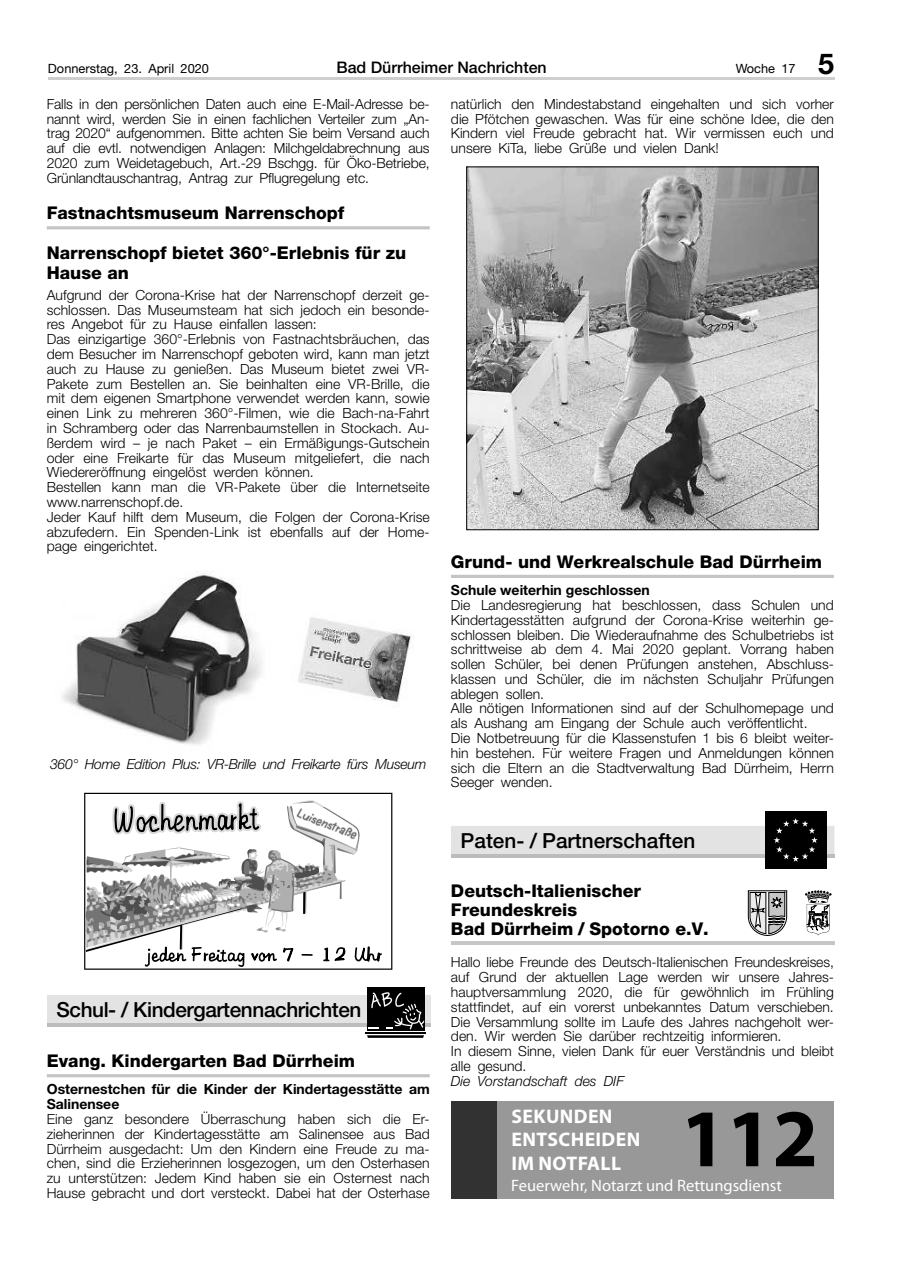
<style>
.page{position:relative;width:902px;height:1280px;background:#fff}
.page>*{position:absolute;margin:0;border:0;box-sizing:border-box;transform-origin:0 0}
.t1{font:700 82.5px "Myriad Pro";color:#000}
.t2{font:700 28.8px "Helvetica Neue";color:#000}
.t3{font:500 20.85px "Helvetica Neue";letter-spacing:-.015em;color:#000}
.t4{font:700 19.8px/23.7px "Myriad Pro";letter-spacing:.02em;color:#fff}
.t5{font:800 17.55px/19.2px "Helvetica Neue";color:#000}
.t6{font:16.5px "Myriad Pro";color:#fff}
.t7{font:500 15.9px "Helvetica Neue";color:#000}
.t8{font:300 13.95px/14.9px "Helvetica Neue";color:#000;text-align:justify}
.t9{font:700 13.95px/14.9px "Helvetica Neue";color:#000}
.t10{font:italic 300 13.95px "Helvetica Neue";letter-spacing:-.02em;color:#000}
.t11{font:italic 300 13.95px "Helvetica Neue";color:#000}
.t12{font:12.75px "Helvetica Neue";color:#000}
</style>
<div class="page">
<hr style="left:48px;top:78px;width:785px;height:2px;background:#cecece">
<hr style="left:47px;top:226px;width:382px;height:3px;background:#c4c4c4">
<hr style="left:47px;top:1074px;width:382px;height:3px;background:#c4c4c4">
<img style="left:62px;top:571px;width:352px;height:174px">
<svg style="left:84px;top:793px;width:308px;height:177px"></svg>
<svg style="left:86px;top:793px;width:297px;height:177px"></svg>
<div style="left:47px;top:994px;width:383px;height:32px;background:#e3e3e3"></div>
<hr style="left:47px;top:1023px;width:383px;height:3px;background:#bcbcbc">
<div style="left:367px;top:987px;width:57px;height:43px;background:#000"></div>
<hr style="left:365px;top:1032px;width:61px;height:1px;background:#000">
<svg style="left:367px;top:1035px;width:57px;height:3px"></svg>
<svg style="left:368px;top:991px;width:57px;height:38px"></svg>
<hr style="left:451px;top:575px;width:382px;height:3px;background:#c4c4c4">
<img style="left:468px;top:169px;width:348px;height:359px">
<div style="left:466px;top:167px;width:352px;height:363px;border:1px solid #000"></div>
<div style="left:765px;top:811px;width:61px;height:58px;background:#000"></div>
<svg style="left:451px;top:818px;width:383px;height:44px"></svg>
<svg style="left:748px;top:890px;width:38px;height:46px;background:#9a9a9a"></svg>
<svg style="left:805px;top:891px;width:26px;height:44px"></svg>
<hr style="left:451px;top:942px;width:383px;height:3px;background:#c6c6c6">
<div style="left:496px;top:1101px;width:337px;height:98px;background:#989898"></div>
<div style="left:451px;top:1101px;width:45px;height:98px;background:#323232"></div>
<p class="t12" style="left:48px;top:61px;width:162px">Donnerstag, 23. April 2020</p>
<p class="t7" style="left:336px;top:58px;width:212px">Bad Dürrheimer Nachrichten</p>
<p class="t12" style="left:735px;top:61px;width:61px">Woche 17</p>
<h2 class="t2" style="left:818px;top:46px;width:17px">5</h2>
<p class="t8" style="left:47px;top:96px;width:384px">Falls in den persönlichen Daten auch eine E-Mail-Adresse be&shy;nannt wird, werden Sie in einen fachlichen Verteiler zum „An&shy;trag 2020“ aufgenommen. Bitte achten Sie beim Versand auch auf die evtl. notwendigen Anlagen: Milchgeldabrechnung aus 2020 zum Weidetagebuch, Art.-29 Bschgg. für Öko-Betriebe, Grünlandtauschantrag, Antrag zur Pflugregelung etc.</p>
<p class="t5" style="left:47px;top:203px;width:299px">Fastnachtsmuseum Narrenschopf</p>
<p class="t5" style="left:47px;top:244px;width:361px">Narrenschopf bietet 360°-Erlebnis für zu<br>Hause an</p>
<p class="t8" style="left:47px;top:287px;width:384px;text-align:left">Aufgrund der Corona-Krise hat der Narrenschopf derzeit ge&shy;schlossen. Das Museumsteam hat sich jedoch ein besonde&shy;res Angebot für zu Hause einfallen lassen:<br>Das einzigartige 360°-Erlebnis von Fastnachtsbräuchen, das dem Besucher im Narrenschopf geboten wird, kann man jetzt auch zu Hause zu genießen. Das Museum bietet zwei VR-Pakete zum Bestellen an. Sie beinhalten eine VR-Brille, die mit dem eigenen Smartphone verwendet werden kann, sowie einen Link zu mehreren 360°-Filmen, wie die Bach-na-Fahrt in Schramberg oder das Narrenbaumstellen in Stockach. Au&shy;ßerdem wird – je nach Paket – ein Ermäßigungs-Gutschein oder eine Freikarte für das Museum mitgeliefert, die nach Wiedereröffnung eingelöst werden können.<br>Bestellen kann man die VR-Pakete über die Internetseite www.narrenschopf.de.<br>Jeder Kauf hilft dem Museum, die Folgen der Corona-Krise abzufedern. Ein Spenden-Link ist ebenfalls auf der Home&shy;page eingerichtet.</p>
<p class="t8" style="left:451px;top:96px;width:384px">natürlich den Mindestabstand eingehalten und sich vorher die Pfötchen gewaschen. Was für eine schöne Idee, die den Kindern viel Freude gebracht hat. Wir vermissen euch und unsere KiTa, liebe Grüße und vielen Dank!</p>
<p class="t5" style="left:451px;top:552px;width:372px">Grund- und Werkrealschule Bad Dürrheim</p>
<p class="t9" style="left:451px;top:582px;width:200px">Schule weiterhin geschlossen</p>
<p class="t8" style="left:451px;top:597px;width:384px;text-align:left">Die Landesregierung hat beschlossen, dass Schulen und Kindertagesstätten aufgrund der Corona-Krise weiterhin ge&shy;schlossen bleiben. Die Wiederaufnahme des Schulbetriebs ist schrittweise ab dem 4. Mai 2020 geplant. Vorrang haben sollen Schüler, bei denen Prüfungen anstehen, Abschluss&shy;klassen und Schüler, die im nächsten Schuljahr Prüfungen ablegen sollen.<br>Alle nötigen Informationen sind auf der Schulhomepage und als Aushang am Eingang der Schule auch veröffentlicht.<br>Die Notbetreuung für die Klassenstufen 1 bis 6 bleibt weiter&shy;hin bestehen. Für weitere Fragen und Anmeldungen können sich die Eltern an die Stadtverwaltung Bad Dürrheim, Herrn Seeger wenden.</p>
<p class="t10" style="left:50px;top:755px;width:377px">360° Home Edition Plus: VR-Brille und Freikarte fürs Museum</p>
<h3 class="t3" style="left:56px;top:997px;width:306px">Schul- / Kindergartennachrichten</h3>
<p class="t5" style="left:47px;top:1051px;width:310px">Evang. Kindergarten Bad Dürrheim</p>
<p class="t9" style="left:47px;top:1082px;width:384px">Osternestchen für die Kinder der Kindertagesstätte am<br>Salinensee</p>
<p class="t8" style="left:47px;top:1111px;width:384px">Eine ganz besondere Überraschung haben sich die Er&shy;zieherinnen der Kindertagesstätte am Salinensee aus Bad Dürrheim ausgedacht: Um den Kindern eine Freude zu ma&shy;chen, sind die Erzieherinnen losgezogen, um den Osterhasen zu unterstützen: Jedem Kind haben sie ein Osternest nach Hause gebracht und dort versteckt. Dabei hat der Osterhase</p>
<h3 class="t3" style="left:460px;top:828px;width:236px">Paten- / Partnerschaften</h3>
<p class="t5" style="left:451px;top:881px;width:259px">Deutsch-Italienischer<br>Freundeskreis<br>Bad Dürrheim / Spotorno e.V.</p>
<p class="t8" style="left:451px;top:955px;width:384px;text-align:left">Hallo liebe Freunde des Deutsch-Italienischen Freundeskreises, auf Grund der aktuellen Lage werden wir unsere Jahres&shy;hauptversammlung 2020, die für gewöhnlich im Frühling stattfindet, auf ein vorerst unbekanntes Datum verschieben.<br>Die Versammlung sollte im Laufe des Jahres nachgeholt wer&shy;den. Wir werden Sie darüber rechtzeitig informieren.<br>In diesem Sinne, vielen Dank für euer Verständnis und bleibt alle gesund.</p>
<p class="t11" style="left:451px;top:1072px;width:174px">Die Vorstandschaft des DIF</p>
<h3 class="t4" style="left:511px;top:1103px;width:130px">SEKUNDEN<br>ENTSCHEIDEN<br>IM NOTFALL</h3>
<p class="t6" style="left:511px;top:1175px;width:272px">Feuerwehr, Notarzt und Rettungsdienst</p>
<h1 class="t1" style="left:680px;top:1085px;width:139px">112</h1>
</div>
